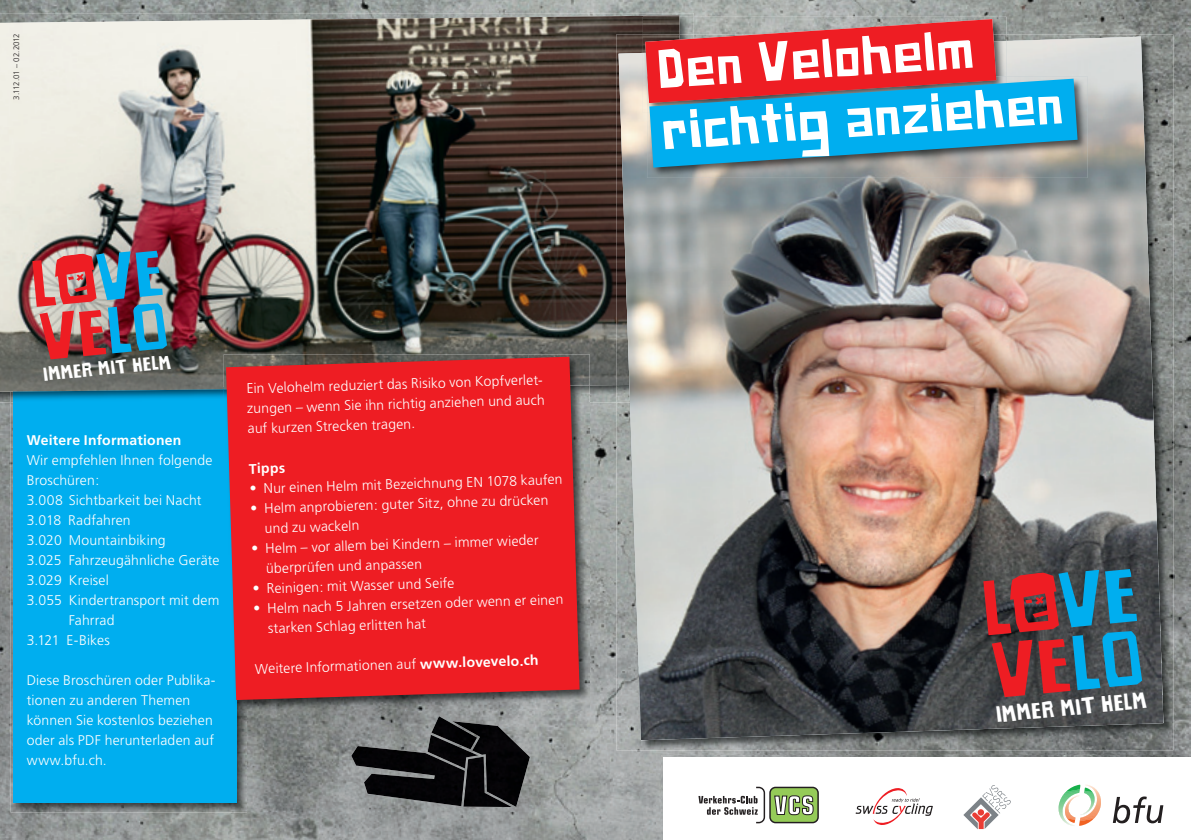
<style>
.page{position:relative;width:1191px;height:840px;background:#fff}
.page>*{position:absolute;margin:0;border:0;box-sizing:border-box;transform-origin:0 0}
.t1{font:51px/61.4px "Edgars Papercut";color:#fff}
.t2{font:21.2px "Edgars Papercut";color:#fff}
.t3{font:18px "Edgars Papercut";color:#fff}
.t4{font:300 14px/20px "Frutiger";letter-spacing:.01em;color:#fff}
.t5{font:700 14px "Frutiger";letter-spacing:.015em;color:#fff}
.t6{font:300 8px "Frutiger";letter-spacing:-.03em;color:#231f20}
.s1{font-weight:700}
</style>
<div class="page">
<img style="left:0;top:0;width:1191px;height:839px">
<img style="left:11px;top:402px;width:236px;height:410px">
<div style="left:13px;top:386px;width:223px;height:415px;background:#00aeef"></div>
<img style="left:0;top:13px;width:694px;height:4px">
<img style="left:579px;top:391px;width:39px;height:11px">
<svg style="left:0;top:391px;width:13px;height:11px"></svg>
<img style="left:13px;top:391px;width:211px;height:9px">
<img style="left:0;top:15px;width:679px;height:376px">
<img style="left:661px;top:755px;width:530px;height:84px">
<div style="left:663px;top:757px;width:528px;height:82px;background:#fff"></div>
<img style="left:1077px;top:34px;width:96px;height:71px">
<img style="left:1104px;top:105px;width:69px;height:645px">
<img style="left:616px;top:402px;width:69px;height:348px">
<img style="left:685px;top:739px;width:419px;height:11px">
<img style="left:616px;top:34px;width:27px;height:351px">
<img style="left:618px;top:37px;width:545px;height:702px">
<img style="left:643px;top:17px;width:363px;height:17px">
<img style="left:643px;top:34px;width:2px;height:7px">
<img style="left:647px;top:76px;width:440px;height:102px">
<svg style="left:645px;top:19px;width:432px;height:148px;background:#787995"></svg>
<img style="left:32px;top:250px;width:135px;height:109px">
<svg style="left:983px;top:568px;width:159px;height:128px;background:#5d5161"></svg>
<img style="left:236px;top:402px;width:353px;height:308px">
<svg style="left:224px;top:389px;width:2px;height:9px"></svg>
<img style="left:224px;top:354px;width:304px;height:35px">
<img style="left:528px;top:354px;width:61px;height:32px">
<div style="left:226px;top:356px;width:353px;height:343px;background:#ee1d23"></div>
<img style="left:351px;top:745px;width:101px;height:60px">
<img style="left:427px;top:734px;width:25px;height:34px">
<img style="left:431px;top:715px;width:46px;height:34px">
<img style="left:452px;top:720px;width:78px;height:86px">
<svg style="left:855px;top:788px;width:77px;height:36px"></svg>
<svg style="left:698px;top:786px;width:67px;height:36px"></svg>
<div style="left:770px;top:787px;width:48px;height:35px;background:#95cb58;border-radius:6px"></div>
<div style="left:769px;top:786px;width:50px;height:36px;border:1px solid #231f20;border-radius:6px"></div>
<svg style="left:774px;top:795px;width:40px;height:20px"></svg>
<svg style="left:963px;top:785px;width:47px;height:43px"></svg>
<svg style="left:1113px;top:796px;width:50px;height:26px"></svg>
<svg style="left:1058px;top:784px;width:43px;height:41px"></svg>
<p class="t6" style="left:12px;top:100px;width:68px;rotate:-90deg">3.112.01 – 02.2012</p>
<p class="t3" style="left:42px;top:364px;width:130px;rotate:-6deg">IMMER MIT HELM</p>
<p class="t5" style="left:27px;top:431px;width:156px">Weitere Informationen</p>
<p class="t4" style="left:27px;top:450px;width:187px">Wir empfehlen Ihnen folgende</p>
<p class="t4" style="left:27px;top:470px;width:74px">Broschüren:</p>
<p class="t4" style="left:27px;top:490px;width:176px">3.008 Sichtbarkeit bei Nacht</p>
<p class="t4" style="left:27px;top:510px;width:106px">3.018 Radfahren</p>
<p class="t4" style="left:27px;top:530px;width:140px">3.020 Mountainbiking</p>
<p class="t4" style="left:27px;top:550px;width:194px">3.025 Fahrzeugähnliche Geräte</p>
<p class="t4" style="left:27px;top:570px;width:84px">3.029 Kreisel</p>
<p class="t4" style="left:27px;top:590px;width:194px">3.055 Kindertransport mit dem</p>
<p class="t4" style="left:69px;top:610px;width:47px">Fahrrad</p>
<p class="t4" style="left:27px;top:630px;width:85px">3.121 E-Bikes</p>
<p class="t4" style="left:27px;top:670px;width:190px">Diese Broschüren oder Publika&shy;tionen zu anderen Themen können Sie kostenlos beziehen oder als PDF herunterladen auf www.bfu.ch.</p>
<p class="t4" style="left:246px;top:379px;width:300px;text-align:justify;rotate:-2deg">Ein Velohelm reduziert das Risiko von Kopfverlet&shy;zungen – w enn Sie ihn richtig anziehen und auch auf kurzen Strecken tragen.</p>
<p class="t5" style="left:249px;top:460px;width:38px;rotate:-2deg">Tipps</p>
<p class="t4" style="left:249px;top:479px;width:314px;rotate:-2deg">• Nur einen H elm mit Bezeichnung EN 1078 kaufen</p>
<p class="t4" style="left:264px;top:499px;width:286px;text-indent:-14px;rotate:-2deg">• H elm anprobieren: guter Sitz,ohne zu drücken und zu w ackeln</p>
<p class="t4" style="left:265px;top:539px;width:275px;text-indent:-14px;rotate:-2deg">• H elm – vor allem bei Kindern – immer w ieder überprüfen und anpassen</p>
<p class="t4" style="left:252px;top:579px;width:203px;rotate:-2deg">• Reinigen: mit Wasser und Seife</p>
<p class="t4" style="left:267px;top:599px;width:298px;text-indent:-14px;rotate:-2deg">• H elm nach 5 Jahren ersetzen oder w enn er einen starken Schlag erlitten hat</p>
<p class="t4" style="left:255px;top:659px;width:285px;rotate:-2deg">Weitere Informationen auf <span class="s1">www.lovevelo.ch</span></p>
<h1 class="t1" style="left:655px;top:43px;width:404px;rotate:-4deg">Den Velohelm richtig anziehen</h1>
<h2 class="t2" style="left:994px;top:702px;width:153px;rotate:-6deg">IMMER MIT HELM</h2>
</div>
